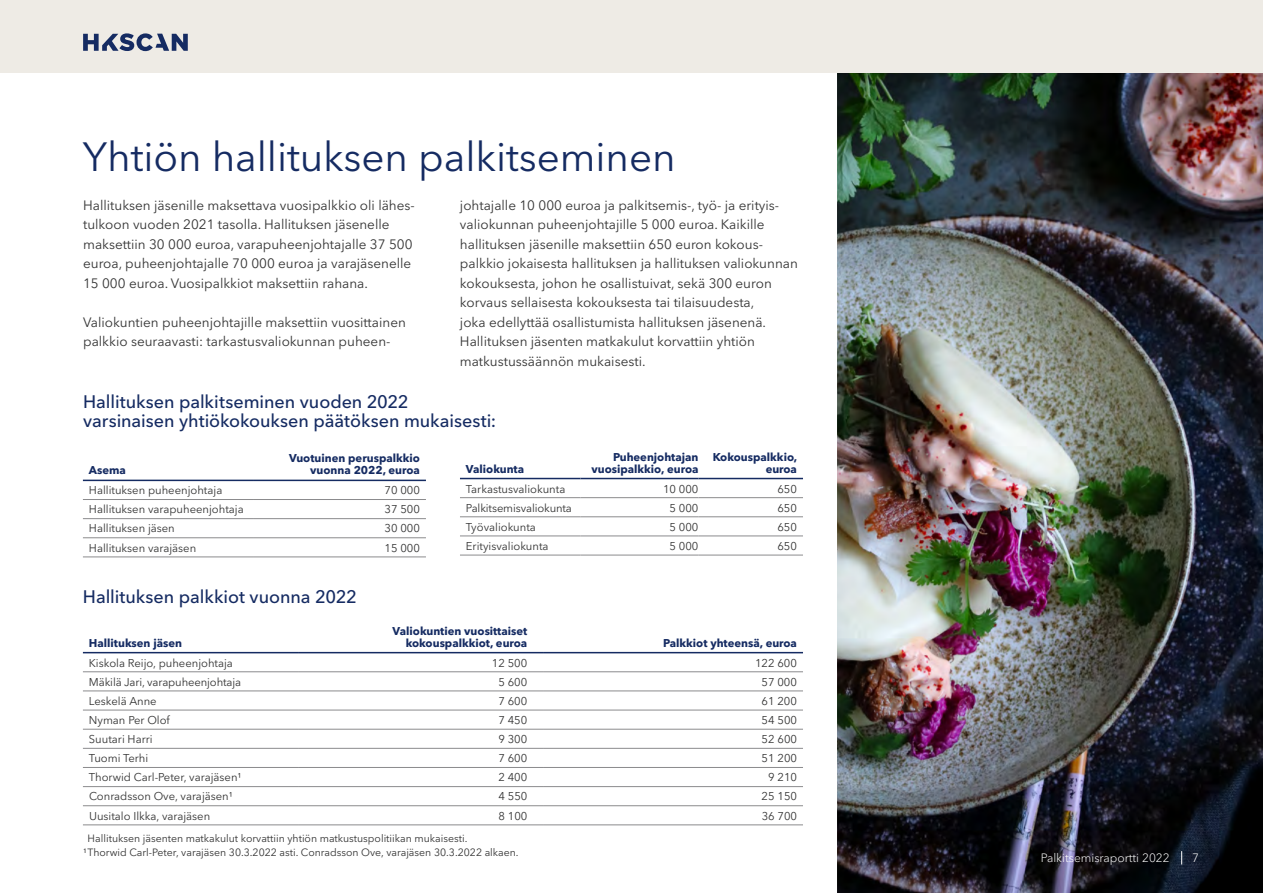
<style>
.page{position:relative;width:1263px;height:893px;background:#fff}
.page>*{position:absolute;margin:0;border:0;box-sizing:border-box;transform-origin:0 0}
.t1{font:40.5px "Avenir Next LT Pro";color:#152b62}
.t2{font:500 18px/19.5px "Avenir Next LT Pro";letter-spacing:-.005em;color:#152b62}
.t3{font:13.5px/19.5px "Avenir Next LT Pro";color:#333}
.t4{font:300 12px "Avenir Next LT Pro";color:#fff}
.t5{font:11.25px "Avenir Next LT Pro";color:#333}
.t6{font:700 11.25px/12px "Avenir Next LT Pro";color:#152b62;text-align:right}
.t7{font:10.5px/13.5px "Avenir Next LT Pro";color:#333}
</style>
<div class="page">
<img style="left:837px;top:73px;width:426px;height:820px">
<hr style="left:460px;top:497px;width:120px;height:1px;background:#8b8b8d">
<hr style="left:580px;top:497px;width:118px;height:1px;background:#8b8b8d">
<hr style="left:698px;top:497px;width:105px;height:1px;background:#8b8b8d">
<hr style="left:460px;top:517px;width:120px;height:1px;background:#8b8b8d">
<hr style="left:580px;top:517px;width:118px;height:1px;background:#8b8b8d">
<hr style="left:698px;top:517px;width:105px;height:1px;background:#8b8b8d">
<hr style="left:460px;top:536px;width:120px;height:1px;background:#8b8b8d">
<hr style="left:580px;top:536px;width:118px;height:1px;background:#8b8b8d">
<hr style="left:698px;top:536px;width:105px;height:1px;background:#8b8b8d">
<hr style="left:460px;top:555px;width:120px;height:1px;background:#8b8b8d">
<hr style="left:580px;top:555px;width:118px;height:1px;background:#8b8b8d">
<hr style="left:698px;top:555px;width:105px;height:1px;background:#8b8b8d">
<hr style="left:460px;top:478px;width:120px;height:1px;background:#152b62">
<hr style="left:580px;top:478px;width:118px;height:1px;background:#152b62">
<hr style="left:698px;top:478px;width:105px;height:1px;background:#152b62">
<hr style="left:83px;top:499px;width:170px;height:1px;background:#8b8b8d">
<hr style="left:253px;top:499px;width:173px;height:1px;background:#8b8b8d">
<hr style="left:83px;top:518px;width:170px;height:1px;background:#8b8b8d">
<hr style="left:253px;top:518px;width:173px;height:1px;background:#8b8b8d">
<hr style="left:83px;top:537px;width:170px;height:1px;background:#8b8b8d">
<hr style="left:253px;top:537px;width:173px;height:1px;background:#8b8b8d">
<hr style="left:83px;top:557px;width:170px;height:1px;background:#8b8b8d">
<hr style="left:253px;top:557px;width:173px;height:1px;background:#8b8b8d">
<hr style="left:83px;top:480px;width:170px;height:1px;background:#152b62">
<hr style="left:253px;top:480px;width:173px;height:1px;background:#152b62">
<hr style="left:83px;top:671px;width:216px;height:1px;background:#8b8b8d">
<hr style="left:299px;top:671px;width:244px;height:1px;background:#8b8b8d">
<hr style="left:543px;top:671px;width:260px;height:1px;background:#8b8b8d">
<hr style="left:83px;top:691px;width:216px;height:1px;background:#8b8b8d">
<hr style="left:299px;top:691px;width:244px;height:1px;background:#8b8b8d">
<hr style="left:543px;top:691px;width:260px;height:1px;background:#8b8b8d">
<hr style="left:83px;top:710px;width:216px;height:1px;background:#8b8b8d">
<hr style="left:299px;top:710px;width:244px;height:1px;background:#8b8b8d">
<hr style="left:543px;top:710px;width:260px;height:1px;background:#8b8b8d">
<hr style="left:83px;top:729px;width:216px;height:1px;background:#8b8b8d">
<hr style="left:299px;top:729px;width:244px;height:1px;background:#8b8b8d">
<hr style="left:543px;top:729px;width:260px;height:1px;background:#8b8b8d">
<hr style="left:83px;top:748px;width:216px;height:1px;background:#8b8b8d">
<hr style="left:299px;top:748px;width:244px;height:1px;background:#8b8b8d">
<hr style="left:543px;top:748px;width:260px;height:1px;background:#8b8b8d">
<hr style="left:83px;top:767px;width:216px;height:1px;background:#8b8b8d">
<hr style="left:299px;top:767px;width:244px;height:1px;background:#8b8b8d">
<hr style="left:543px;top:767px;width:260px;height:1px;background:#8b8b8d">
<hr style="left:83px;top:786px;width:216px;height:1px;background:#8b8b8d">
<hr style="left:299px;top:786px;width:244px;height:1px;background:#8b8b8d">
<hr style="left:543px;top:786px;width:260px;height:1px;background:#8b8b8d">
<hr style="left:83px;top:805px;width:216px;height:1px;background:#8b8b8d">
<hr style="left:299px;top:805px;width:244px;height:1px;background:#8b8b8d">
<hr style="left:543px;top:805px;width:260px;height:1px;background:#8b8b8d">
<hr style="left:83px;top:825px;width:216px;height:1px;background:#8b8b8d">
<hr style="left:299px;top:825px;width:244px;height:1px;background:#8b8b8d">
<hr style="left:543px;top:825px;width:260px;height:1px;background:#8b8b8d">
<hr style="left:83px;top:652px;width:216px;height:1px;background:#152b62">
<hr style="left:299px;top:652px;width:244px;height:1px;background:#152b62">
<hr style="left:543px;top:652px;width:260px;height:1px;background:#152b62">
<div style="left:0;top:0;width:1263px;height:73px;background:#eeebe5"></div>
<svg style="left:1181px;top:851px;width:1px;height:13px"></svg>
<svg style="left:83px;top:33px;width:105px;height:18px"></svg>
<h1 class="t1" style="left:83px;top:133px;width:594px">Yhtiön hallituksen palkitseminen</h1>
<p class="t3" style="left:460px;top:195px;width:339px">johtajalle 10 000 euroa ja palkitsemis-, työ- ja erityis&shy;valiokunnan puheenjohtajille 5 000 euroa. Kaikille hallituksen jäsenille maksettiin 650 euron kokous&shy;palkkio jokaisesta hallituksen ja hallituksen valiokunnan kokouksesta, johon he osallistuivat, sekä 300 euron korvaus sellaisesta kokouksesta tai tilaisuudesta,<br>joka edellyttää osallistumista hallituksen jäsenenä.<br>Hallituksen jäsenten matkakulut korvattiin yhtiön matkustussäännön mukaisesti.</p>
<h2 class="t2" style="left:83px;top:391px;width:415px">Hallituksen palkitseminen vuoden 2022 varsinaisen yhtiökokouksen päätöksen mukaisesti:</h2>
<p class="t3" style="left:83px;top:195px;width:333px">Hallituksen jäsenille maksettava vuosipalkkio oli lähes&shy;tulkoon vuoden 2021 tasolla. Hallituksen jäsenelle maksettiin 30 000 euroa, varapuheenjohtajalle 37 500 euroa, puheenjohtajalle 70 000 euroa ja varajäsenelle 15 000 euroa. Vuosipalkkiot maksettiin rahana.</p>
<p class="t3" style="left:83px;top:312px;width:324px">Valiokuntien puheenjohtajille maksettiin vuosittainen palkkio seuraavasti: tarkastusvaliokunnan puheen-</p>
<p class="t6" style="left:89px;top:464px;width:38px">Asema</p>
<p class="t6" style="left:289px;top:452px;width:132px">Vuotuinen peruspalkkio vuonna 2022, euroa</p>
<p class="t6" style="left:466px;top:462px;width:60px">Valiokunta</p>
<p class="t6" style="left:591px;top:450px;width:109px">Puheenjohtajan vuosipalkkio, euroa</p>
<p class="t6" style="left:713px;top:450px;width:86px">Kokouspalkkio, euroa</p>
<p class="t5" style="left:466px;top:482px;width:101px">Tarkastusvaliokunta</p>
<p class="t5" style="left:663px;top:482px;width:37px">10 000</p>
<p class="t5" style="left:777px;top:482px;width:21px">650</p>
<p class="t5" style="left:466px;top:501px;width:107px">Palkitsemisvaliokunta</p>
<p class="t5" style="left:669px;top:501px;width:30px">5 000</p>
<p class="t5" style="left:777px;top:501px;width:21px">650</p>
<p class="t5" style="left:466px;top:520px;width:71px">Työvaliokunta</p>
<p class="t5" style="left:669px;top:520px;width:30px">5 000</p>
<p class="t5" style="left:777px;top:520px;width:21px">650</p>
<p class="t5" style="left:466px;top:539px;width:84px">Erityisvaliokunta</p>
<p class="t5" style="left:669px;top:539px;width:30px">5 000</p>
<p class="t5" style="left:777px;top:539px;width:21px">650</p>
<p class="t5" style="left:89px;top:484px;width:135px">Hallituksen puheenjohtaja</p>
<p class="t5" style="left:384px;top:484px;width:37px">70 000</p>
<p class="t5" style="left:89px;top:503px;width:156px">Hallituksen varapuheenjohtaja</p>
<p class="t5" style="left:384px;top:503px;width:37px">37 500</p>
<p class="t5" style="left:89px;top:522px;width:87px">Hallituksen jäsen</p>
<p class="t5" style="left:384px;top:522px;width:37px">30 000</p>
<p class="t5" style="left:89px;top:541px;width:109px">Hallituksen varajäsen</p>
<p class="t5" style="left:384px;top:541px;width:37px">15 000</p>
<h2 class="t2" style="left:83px;top:586px;width:275px">Hallituksen palkkiot vuonna 2022</h2>
<p class="t6" style="left:89px;top:637px;width:95px">Hallituksen jäsen</p>
<p class="t6" style="left:393px;top:625px;width:136px">Valiokuntien vuosittaiset kokouspalkkiot, euroa</p>
<p class="t6" style="left:663px;top:637px;width:135px">Palkkiot yhteensä, euroa</p>
<p class="t5" style="left:89px;top:656px;width:146px">Kiskola Reijo, puheenjohtaja</p>
<p class="t5" style="left:492px;top:656px;width:37px">12 500</p>
<p class="t5" style="left:755px;top:656px;width:43px">122 600</p>
<p class="t5" style="left:89px;top:675px;width:154px">Mäkilä Jari, varapuheenjohtaja</p>
<p class="t5" style="left:498px;top:675px;width:30px">5 600</p>
<p class="t5" style="left:761px;top:675px;width:37px">57 000</p>
<p class="t5" style="left:89px;top:694px;width:69px">Leskelä Anne</p>
<p class="t5" style="left:498px;top:694px;width:30px">7 600</p>
<p class="t5" style="left:762px;top:694px;width:37px">61 200</p>
<p class="t5" style="left:89px;top:713px;width:82px">Nyman Per Olof</p>
<p class="t5" style="left:498px;top:713px;width:30px">7 450</p>
<p class="t5" style="left:762px;top:713px;width:37px">54 500</p>
<p class="t5" style="left:89px;top:732px;width:65px">Suutari Harri</p>
<p class="t5" style="left:498px;top:732px;width:30px">9 300</p>
<p class="t5" style="left:762px;top:732px;width:37px">52 600</p>
<p class="t5" style="left:89px;top:751px;width:61px">Tuomi Terhi</p>
<p class="t5" style="left:498px;top:751px;width:30px">7 600</p>
<p class="t5" style="left:762px;top:751px;width:37px">51 200</p>
<p class="t5" style="left:89px;top:771px;width:154px">Thorwid Carl-Peter, varajäsen¹</p>
<p class="t5" style="left:498px;top:771px;width:30px">2 400</p>
<p class="t5" style="left:768px;top:771px;width:30px">9 210</p>
<p class="t5" style="left:89px;top:790px;width:145px">Conradsson Ove, varajäsen¹</p>
<p class="t5" style="left:498px;top:790px;width:30px">4 550</p>
<p class="t5" style="left:762px;top:790px;width:37px">25 150</p>
<p class="t5" style="left:89px;top:809px;width:123px">Uusitalo Ilkka, varajäsen</p>
<p class="t5" style="left:498px;top:809px;width:30px">8 100</p>
<p class="t5" style="left:762px;top:809px;width:37px">36 700</p>
<p class="t7" style="left:83px;top:832px;width:437px;text-indent:5px">Hallituksen jäsenten matkakulut korvattiin yhtiön matkustuspolitiikan mukaisesti.<br>¹Thorwid Carl-Peter, varajäsen 30.3.2022 asti. Conradsson Ove, varajäsen 30.3.2022 alkaen.</p>
<p class="t4" style="left:1041px;top:851px;width:130px">Palkitsemisraportti 2022</p>
<p class="t4" style="left:1192px;top:851px;width:8px">7</p>
</div>
